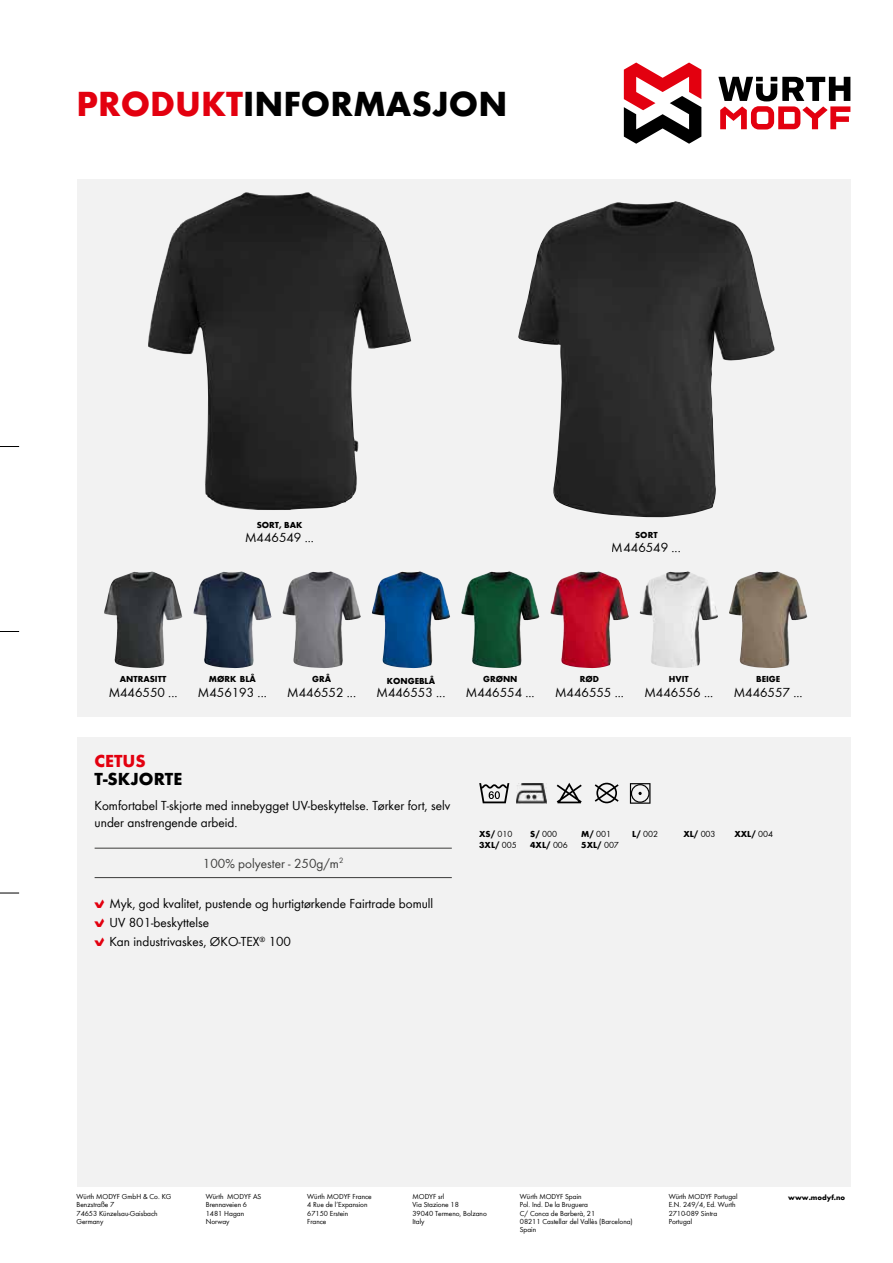
<style>
.page{position:relative;width:893px;height:1263px;background:#fff}
.page>*{position:absolute;margin:0;border:0;box-sizing:border-box;transform-origin:0 0}
.t1{font:700 36px "Wuerth Global";color:#000}
.t2{font:700 18px "Wuerth Global";color:#000}
.t3{font:700 18px "Wuerth Global";color:#e3000f}
.t4{font:13.5px/19.2px "Wuerth Global";color:#000}
.t5{font:13.5px "Wuerth Global";color:#3b3b3a}
.t6{font:700 9px "Wuerth Global";color:#000}
.t7{font:9px "Wuerth Global";color:#000}
.t8{font:7.5px/8.2px "Wuerth Global";color:#000}
.t9{font:700 7.5px "Wuerth Global";color:#000}
.s1{color:#e3000f}
.s2{font-family:"Wuerth Num";color:#e3000f}
.s3{font-weight:400}
.s4{font-weight:700}
</style>
<div class="page">
<div style="left:77px;top:179px;width:773px;height:1007px;background:#f2f2f2"></div>
<div style="left:64px;top:717px;width:805px;height:19px;background:#fff"></div>
<img style="left:518px;top:201px;width:256px;height:316px">
<img style="left:148px;top:192px;width:263px;height:318px">
<hr style="left:95px;top:848px;width:357px;height:1px;background:#3b3b3a">
<hr style="left:95px;top:877px;width:357px;height:1px;background:#3b3b3a">
<img style="left:104px;top:571px;width:78px;height:97px">
<img style="left:193px;top:571px;width:79px;height:97px">
<img style="left:283px;top:571px;width:78px;height:97px">
<img style="left:372px;top:571px;width:78px;height:97px">
<img style="left:461px;top:571px;width:78px;height:97px">
<img style="left:550px;top:571px;width:79px;height:97px">
<img style="left:640px;top:571px;width:78px;height:97px">
<img style="left:729px;top:571px;width:78px;height:97px">
<svg style="left:479px;top:783px;width:30px;height:20px"></svg>
<img style="left:517px;top:783px;width:30px;height:20px">
<svg style="left:557px;top:783px;width:25px;height:20px"></svg>
<svg style="left:595px;top:783px;width:24px;height:20px"></svg>
<svg style="left:630px;top:783px;width:20px;height:21px"></svg>
<svg style="left:0;top:446px;width:19px;height:1px"></svg>
<svg style="left:0;top:893px;width:19px;height:1px"></svg>
<svg style="left:0;top:631px;width:19px;height:1px"></svg>
<svg style="left:718px;top:77px;width:132px;height:52px"></svg>
<svg style="left:624px;top:63px;width:77px;height:81px"></svg>
<h1 class="t1" style="left:77px;top:83px;width:432px"><span class="s1">PRODUKT</span>INFORMASJON</h1>
<p class="t6" style="left:257px;top:519px;width:47px">SORT, BAK</p>
<h3 class="t4" style="left:245px;top:528px;width:70px">M446549 ...</h3>
<p class="t6" style="left:635px;top:530px;width:24px">SORT</p>
<h3 class="t4" style="left:612px;top:538px;width:70px">M446549 ...</h3>
<p class="t6" style="left:120px;top:673px;width:48px">ANTRASITT</p>
<h3 class="t4" style="left:109px;top:682px;width:70px">M446550 ...</h3>
<p class="t6" style="left:209px;top:673px;width:49px">MØRK BLÅ</p>
<h3 class="t4" style="left:198px;top:682px;width:70px">M456193 ...</h3>
<p class="t6" style="left:312px;top:673px;width:21px">GRÅ</p>
<h3 class="t4" style="left:287px;top:682px;width:70px">M446552 ...</h3>
<p class="t6" style="left:387px;top:675px;width:50px">KONGEBLÅ</p>
<h3 class="t4" style="left:377px;top:682px;width:70px">M446553 ...</h3>
<p class="t6" style="left:483px;top:673px;width:36px">GRØNN</p>
<h3 class="t4" style="left:466px;top:682px;width:70px">M446554 ...</h3>
<p class="t6" style="left:580px;top:673px;width:21px">RØD</p>
<h3 class="t4" style="left:555px;top:682px;width:70px">M446555 ...</h3>
<p class="t6" style="left:669px;top:673px;width:21px">HVIT</p>
<h3 class="t4" style="left:644px;top:682px;width:70px">M446556 ...</h3>
<p class="t6" style="left:756px;top:673px;width:26px">BEIGE</p>
<h3 class="t4" style="left:734px;top:682px;width:70px">M446557 ...</h3>
<h2 class="t3" style="left:95px;top:751px;width:53px">CETUS</h2>
<h2 class="t2" style="left:95px;top:769px;width:89px">T-SKJORTE</h2>
<h3 class="t4" style="left:95px;top:797px;width:357px;line-height:16.5px">Komfortabel T-skjorte med innebygget UV-beskyttelse. Tørker fort, selv under anstrengende arbeid.</h3>
<h3 class="t5" style="left:203px;top:855px;width:142px">100% polyester - 250g/m<sup>2</sup></h3>
<h3 class="t4" style="left:95px;top:894px;width:340px"><span class="s2">B</span> Myk, god kvalitet, pustende og hurtigtørkende Fairtrade bomull<br><span class="s2">B</span> UV 801-beskyttelse<br><span class="s2">B</span> Kan industrivaskes, ØKO-TEX<sup>®</sup> 100</h3>
<p class="t6" style="left:479px;top:829px;width:35px">XS/ <span class="s3">010</span></p>
<p class="t7" style="left:530px;top:829px;width:28px"><span class="s4">S/</span> 000</p>
<p class="t7" style="left:581px;top:829px;width:31px"><span class="s4">M/</span> 001</p>
<p class="t7" style="left:632px;top:829px;width:27px"><span class="s4">L/</span> 002</p>
<p class="t6" style="left:683px;top:829px;width:34px">XL/ <span class="s3">003</span></p>
<p class="t6" style="left:734px;top:829px;width:40px">XXL/ <span class="s3">004</span></p>
<p class="t6" style="left:479px;top:840px;width:39px">3XL/ <span class="s3">005</span></p>
<p class="t6" style="left:530px;top:840px;width:39px">4XL/ <span class="s3">006</span></p>
<p class="t6" style="left:581px;top:840px;width:39px">5XL/ <span class="s3">007</span></p>
<p class="t8" style="left:77px;top:1192px;width:96px">Würth MODYF GmbH &amp; Co. KG<br>Benzstraße 7<br>74653 Künzelsau-Gaisbach<br>Germany</p>
<p class="t8" style="left:412px;top:1192px;width:76px">MODYF srl<br>Via Stazione 18<br>39040 Termeno, Bolzano<br>Italy</p>
<p class="t8" style="left:206px;top:1192px;width:57px">Würth MODYF AS<br>Brennaveien 6<br>1481 Hagan<br>Norway</p>
<p class="t8" style="left:307px;top:1192px;width:66px">Würth MODYF France<br>4 Rue de l’Expansion<br>67150 Erstein<br>France</p>
<p class="t8" style="left:669px;top:1192px;width:70px">Würth MODYF Portugal<br>E.N. 249/4, Ed. Wurth<br>2710-089 Sintra<br>Portugal</p>
<p class="t9" style="left:788px;top:1193px;width:59px">www.modyf.no</p>
<p class="t8" style="left:520px;top:1192px;width:114px">Würth MODYF Spain<br>Pol. Ind. De la Bruguera<br>C/ Conca de Barberà, 21<br>08211 Castellar del Vallès (Barcelona)<br>Spain</p>
</div>
